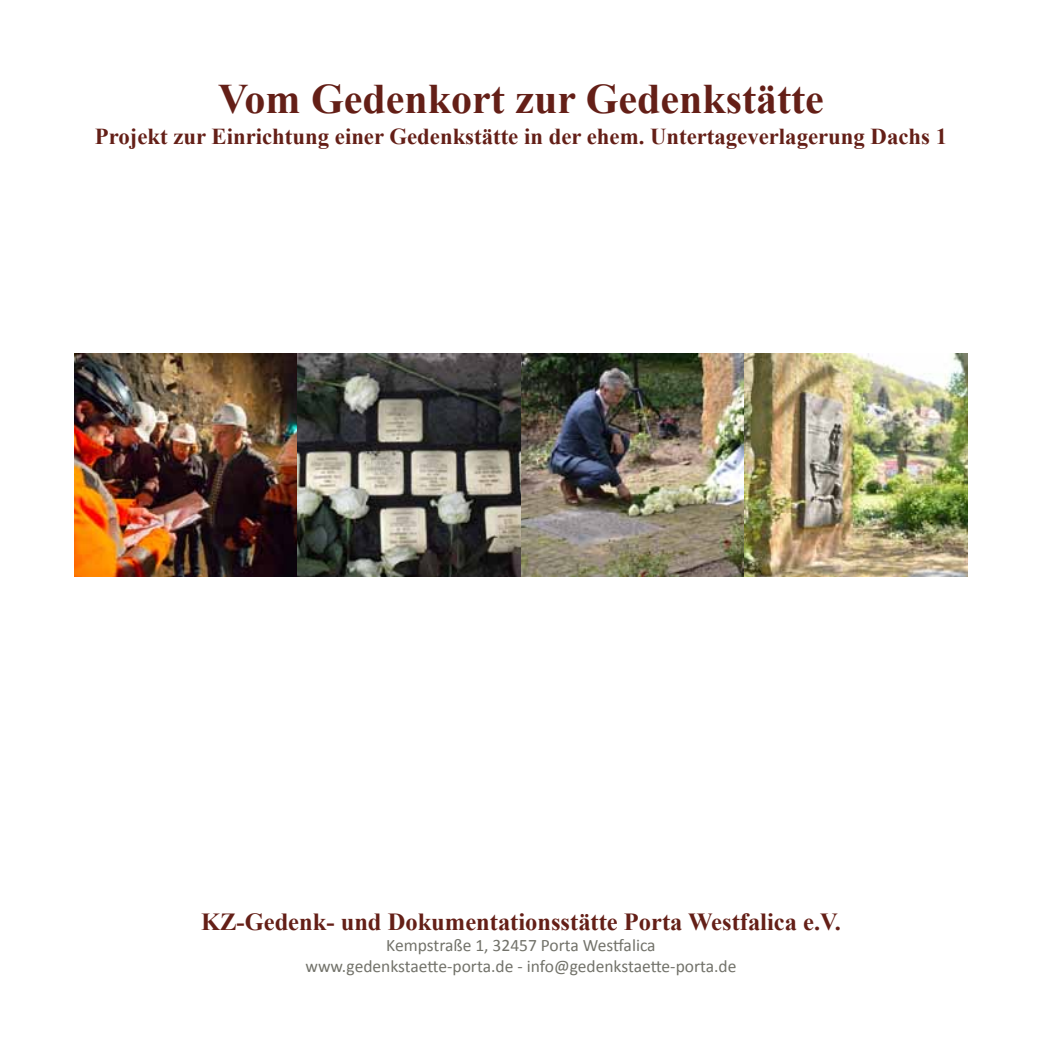
<style>
.page{position:relative;width:1042px;height:1042px;background:#fff}
.page>*{position:absolute;margin:0;border:0;box-sizing:border-box;transform-origin:0 0}
.t1{font:700 42px "Times New Roman";color:#641f17}
.t2{font:700 24.5px "Times New Roman";color:#641f17}
.t3{font:700 22.75px "Times New Roman";color:#641f17}
.t4{font:17.5px/21px "Calibri";color:#72726a;text-align:center}
</style>
<div class="page">
<img style="left:74px;top:353px;width:893px;height:224px">
<h1 class="t1" style="left:218px;top:70px;width:607px">Vom Gedenkort zur Gedenkstätte</h1>
<h3 class="t3" style="left:95px;top:121px;width:853px">Projekt zur Einrichtung einer Gedenkstätte in der ehem. Untertageverlagerung Dachs 1</h3>
<h2 class="t2" style="left:201px;top:905px;width:641px">KZ-Gedenk- und Dokumentationsstätte Porta Westfalica e.V.</h2>
<p class="t4" style="left:305px;top:934px;width:433px">Kempstraße 1, 32457 Porta Westfalica www.gedenkstaette-porta.de - info@gedenkstaette-porta.de</p>
</div>
